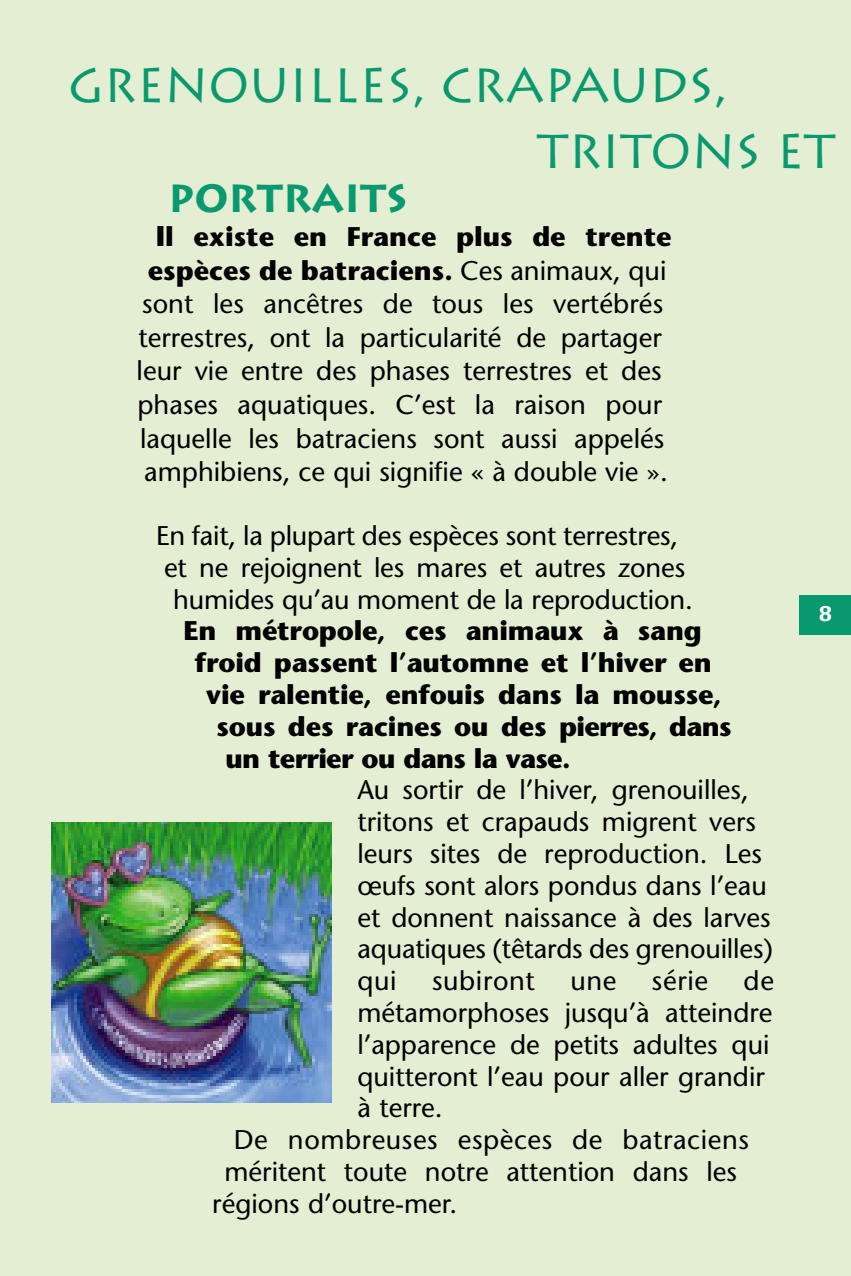
<style>
.page{position:relative;width:851px;height:1276px;background:#fff}
.page>*{position:absolute;margin:0;border:0;box-sizing:border-box;transform-origin:0 0}
.t1{font:48px/66px "Lithos";color:#09996e}
.t2{font:700 39px "Lithos";color:#09996e}
.t3{font:27px/31.8px "Stone Sans";color:#000}
.t4{font:700 27px "Stone Sans";letter-spacing:-.005em;color:#000}
.t5{font:27px "Stone Sans";letter-spacing:.02em;color:#000}
.t6{font:700 27px "Stone Sans";letter-spacing:-.025em;color:#000}
.t7{font:27px "Stone Sans";letter-spacing:.025em;color:#000}
.t8{font:700 21px "Lithos";color:#fff}
.s1{font-size:28.5px}
.s2{font-weight:400}
</style>
<div class="page">
<div style="left:0;top:0;width:850px;height:1276px;background:#e4eed3"></div>
<div style="left:799px;top:595px;width:51px;height:40px;background:#09996e"></div>
<img style="left:51px;top:822px;width:281px;height:280px">
<h1 class="t1" style="left:537px;top:54px;width:299px;text-indent:-469px">GRENOUILLES, CRAPAUDS,<br>TRITONS ET</h1>
<h2 class="t2" style="left:168px;top:179px;width:240px">PORTRAITS</h2>
<p class="t4" style="left:156px;top:225px;width:517px"><span class="s1">I</span>l existe en France plus de trente</p>
<p class="t4" style="left:148px;top:259px;width:520px">espèces de batraciens. <span class="s2">Ces animaux, qui</span></p>
<p class="t3" style="left:142px;top:290px;width:522px">sont les ancêtres de tous les vertébrés</p>
<p class="t3" style="left:138px;top:324px;width:524px">terrestres, ont la particularité de partager</p>
<p class="t3" style="left:137px;top:357px;width:526px">leur vie entre des phases terrestres et des</p>
<p class="t3" style="left:137px;top:391px;width:526px">phases aquatiques. C’est la raison pour</p>
<p class="t3" style="left:140px;top:425px;width:525px">laquelle les batraciens sont aussi appelés</p>
<p class="t3" style="left:144px;top:458px;width:525px">amphibiens, ce qui signifie « à double vie ».</p>
<p class="t3" style="left:156px;top:522px;width:523px">En fait, la plupart des espèces sont terrestres,</p>
<p class="t3" style="left:164px;top:554px;width:522px">et ne rejoignent les mares et autres zones</p>
<p class="t3" style="left:173px;top:585px;width:521px">humides qu’au moment de la reproduction.</p>
<p class="t4" style="left:183px;top:619px;width:519px">En métropole, ces animaux à sang</p>
<p class="t4" style="left:195px;top:651px;width:518px">froid passent l’automne et l’hiver en</p>
<p class="t4" style="left:206px;top:683px;width:517px">vie ralentie, enfouis dans la mousse,</p>
<p class="t4" style="left:216px;top:715px;width:516px">sous des racines ou des pierres, dans</p>
<p class="t6" style="left:225px;top:747px;width:346px">un terrier ou dans la vase.</p>
<p class="t3" style="left:357px;top:776px;width:417px">Au sortir de l’hiver, grenouilles, tritons et crapauds migrent vers leurs sites de reproduction. Les œufs sont alors pondus dans l’eau et donnent naissance à des larves aquatiques (têtards des grenouilles) qui</p>
<p class="t7" style="left:432px;top:969px;width:104px">subiront</p>
<p class="t3" style="left:570px;top:967px;width:48px">une</p>
<p class="t3" style="left:652px;top:967px;width:58px">série</p>
<p class="t3" style="left:743px;top:967px;width:32px">de</p>
<p class="t3" style="left:357px;top:999px;width:416px">métamorphoses jusqu’à atteindre</p>
<p class="t3" style="left:357px;top:1031px;width:413px">l’apparence de petits adultes qui</p>
<p class="t3" style="left:357px;top:1062px;width:409px">quitteront l’eau pour aller grandir</p>
<p class="t3" style="left:357px;top:1094px;width:87px">à terre.</p>
<p class="t5" style="left:234px;top:1128px;width:516px">De nombreuses espèces de batraciens</p>
<p class="t3" style="left:224px;top:1158px;width:514px">méritent toute notre attention dans les</p>
<p class="t3" style="left:212px;top:1190px;width:246px">régions d’outre-mer.</p>
<p class="t8" style="left:818px;top:603px;width:16px">8</p>
</div>
